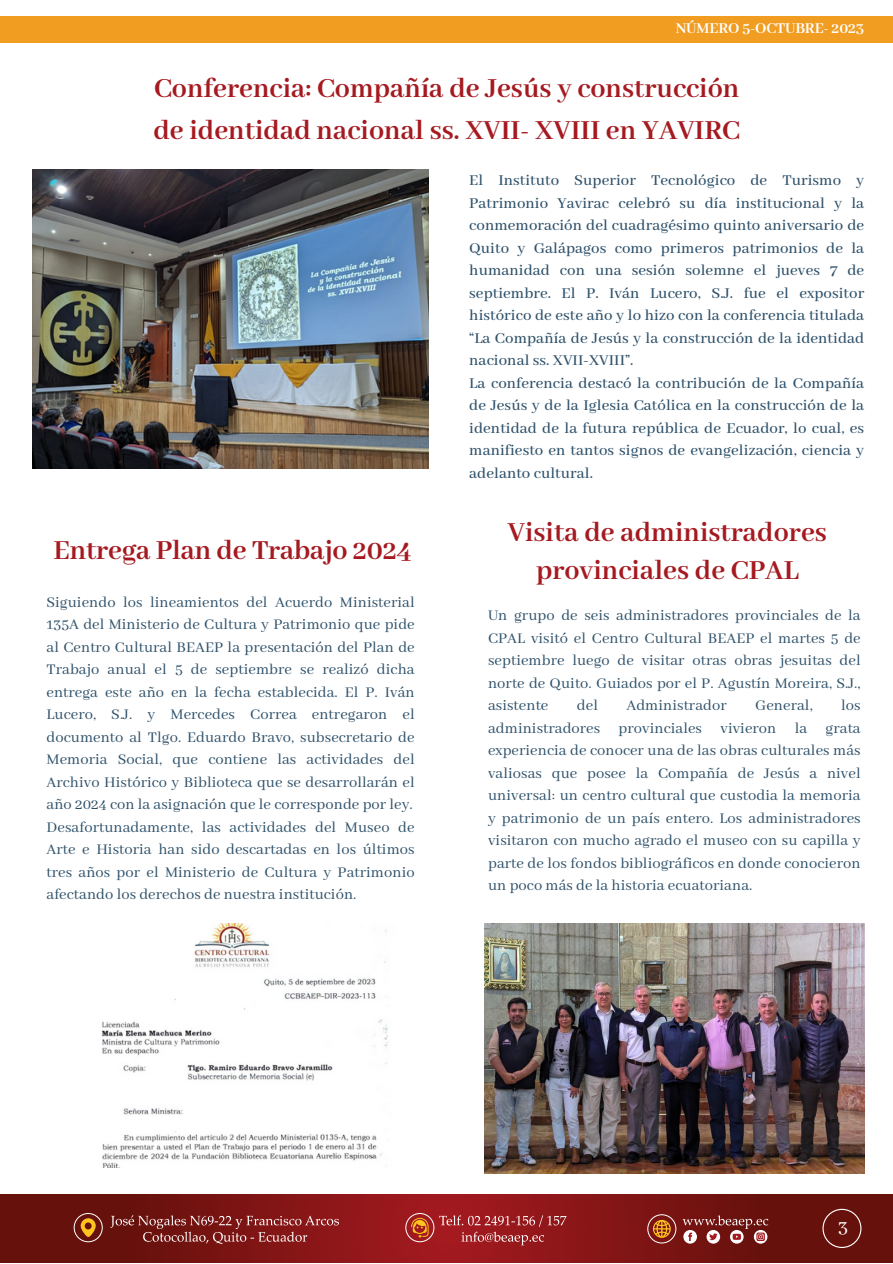
<style>
.page{position:relative;width:893px;height:1264px;background:#fff}
.page>*{position:absolute;margin:0;border:0;box-sizing:border-box;transform-origin:0 0}
.t1{font:700 30px/38.2px "Abhaya Libre";color:#a51a20;text-align:center}
.t2{font:21px "Abhaya Libre";color:#fff}
.t3{font:500 16.8px/22.5px "Abhaya Libre";letter-spacing:.005em;color:#2d5069;text-align:justify}
.t4{font:16.5px/22.5px "Abhaya Libre";letter-spacing:.005em;color:#2d5069;text-align:justify}
.t5{font:700 16.5px "Abhaya Libre";letter-spacing:-.005em;color:#fff}
</style>
<div class="page">
<img style="left:33px;top:169px;width:396px;height:299px">
<svg style="left:0;top:1194px;width:892px;height:68px;background:#7b1514"></svg>
<svg style="left:111px;top:1215px;width:228px;height:28px;background:#8b3331"></svg>
<svg style="left:439px;top:1215px;width:127px;height:30px;background:#a63438"></svg>
<div style="left:405px;top:1212px;width:29px;height:30px;border:1px solid #fff;border-radius:50%"></div>
<svg style="left:411px;top:1217px;width:17px;height:20px"></svg>
<div style="left:647px;top:1214px;width:29px;height:29px;border:1px solid #fff;border-radius:50%"></div>
<svg style="left:653px;top:1219px;width:17px;height:18px"></svg>
<div style="left:74px;top:1212px;width:29px;height:30px;border:1px solid #fff;border-radius:50%"></div>
<svg style="left:81px;top:1218px;width:15px;height:18px"></svg>
<div style="left:683px;top:1229px;width:14px;height:14px;background:#fff;border-radius:50%"></div>
<div style="left:730px;top:1229px;width:13px;height:14px;background:#fff;border-radius:50%"></div>
<div style="left:706px;top:1229px;width:14px;height:14px;background:#fff;border-radius:50%"></div>
<svg style="left:753px;top:1229px;width:14px;height:14px"></svg>
<svg style="left:682px;top:1215px;width:86px;height:25px;background:#924946"></svg>
<div style="left:822px;top:1208px;width:39px;height:39px;border:1px solid #fff;border-radius:50%"></div>
<div style="left:0;top:16px;width:892px;height:27px;background:#f19d21"></div>
<img style="left:484px;top:923px;width:380px;height:250px">
<img style="left:101px;top:923px;width:287px;height:244px">
<p class="t5" style="left:675px;top:20px;width:190px">NÚMERO 5-OCTUBRE- 2023</p>
<p class="t1" style="left:153px;top:69px;width:588px;line-height:41.5px;text-align:left">Conferencia: Compañía de Jesús y construcción de identidad nacional ss. XVII- XVIII en YAVIRC</p>
<p class="t3" style="left:469px;top:170px;width:396px">El Instituto Superior Tecnológico de Turismo y Patrimonio Yavirac celebró su día institucional y la conmemoración del cuadragésimo quinto aniversario de Quito y Galápagos como primeros patrimonios de la humanidad con una sesión solemne el jueves 7 de septiembre. El P. Iván Lucero, S.J. fue el expositor histórico de este año y lo hizo con la conferencia titulada “La Compañía de Jesús y la construcción de la identidad nacional ss. XVII-XVIII”.</p>
<p class="t3" style="left:469px;top:372px;width:396px">La conferencia destacó la contribución de la Compañía de Jesús y de la Iglesia Católica en la construcción de la identidad de la futura república de Ecuador, lo cual, es manifiesto en tantos signos de evangelización, ciencia y adelanto cultural.</p>
<p class="t1" style="left:54px;top:532px;width:360px">Entrega Plan de Trabajo 2024</p>
<p class="t4" style="left:47px;top:591px;width:369px">Siguiendo los lineamientos del Acuerdo Ministerial 135A del Ministerio de Cultura y Patrimonio que pide al Centro Cultural BEAEP la presentación del Plan de Trabajo anual el 5 de septiembre se realizó dicha entrega este año en la fecha establecida. El P. Iván Lucero, S.J. y Mercedes Correa entregaron el documento al Tlgo. Eduardo Bravo, subsecretario de Memoria Social, que contiene las actividades del Archivo Histórico y Biblioteca que se desarrollarán el año 2024 con la asignación que le corresponde por ley.</p>
<p class="t4" style="left:47px;top:816px;width:369px">Desafortunadamente, las actividades del Museo de Arte e Historia han sido descartadas en los últimos tres años por el Ministerio de Cultura y Patrimonio afectando los derechos de nuestra institución.</p>
<p class="t1" style="left:507px;top:514px;width:320px">Visita de administradores provinciales de CPAL</p>
<p class="t4" style="left:488px;top:605px;width:374px">Un grupo de seis administradores provinciales de la CPAL visitó el Centro Cultural BEAEP el martes 5 de septiembre luego de visitar otras obras jesuitas del norte de Quito. Guiados por el P. Agustín Moreira, S.J., asistente</p>
<p class="t4" style="left:488px;top:694px;width:374px;text-indent:353px">los administradores provinciales vivieron la grata experiencia de conocer una de las obras culturales más valiosas que posee la Compañía de Jesús a nivel universal: un centro cultural que custodia la memoria y patrimonio de un país entero. Los administradores visitaron con mucho agrado el museo con su capilla y parte de los fondos bibliográficos en donde conocieron un poco más de la historia ecuatoriana.</p>
<p class="t4" style="left:577px;top:694px;width:23px">del</p>
<p class="t4" style="left:626px;top:694px;width:102px">Administrador</p>
<p class="t4" style="left:755px;top:694px;width:59px">General,</p>
<p class="t2" style="left:837px;top:1215px;width:12px">3</p>
</div>
